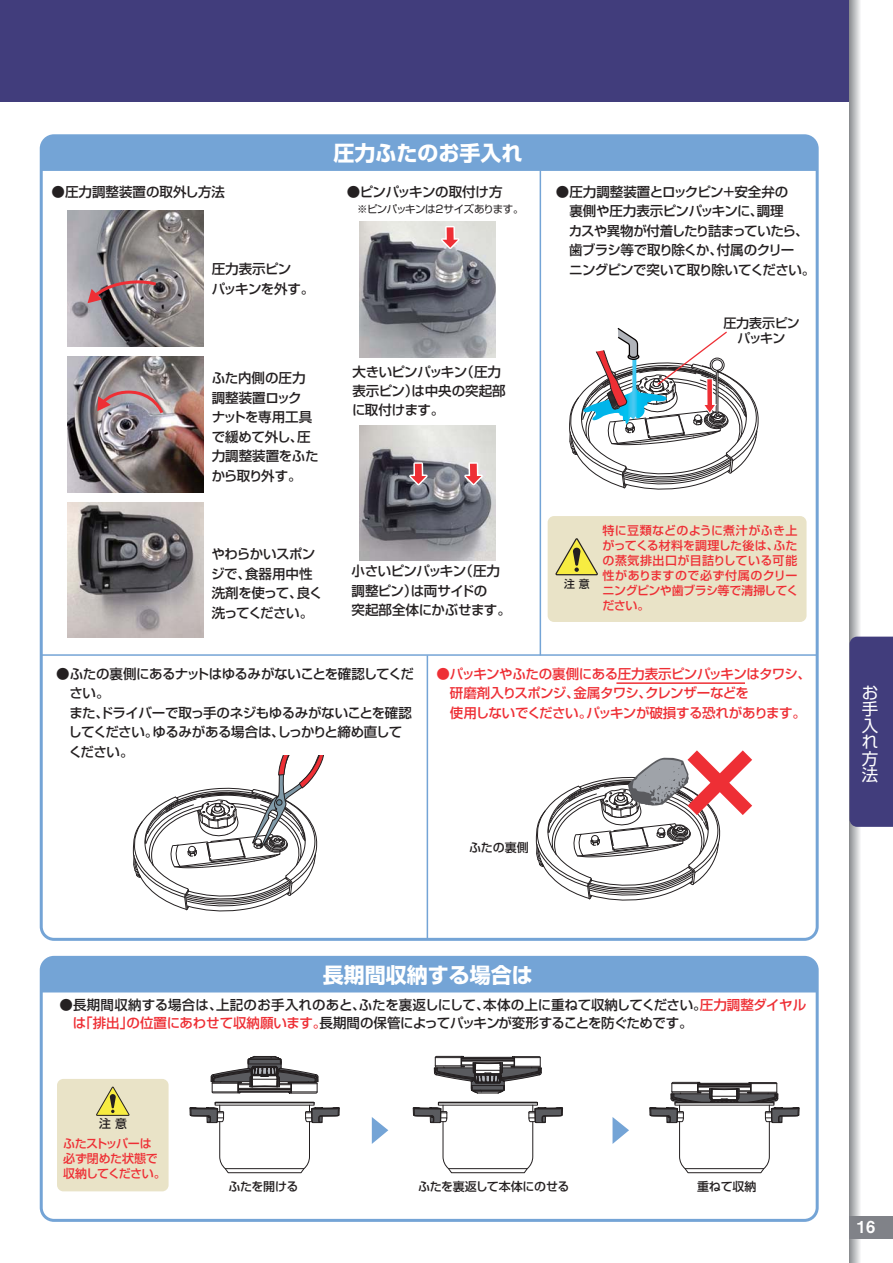
<style>
.page{position:relative;width:893px;height:1263px;background:#fff}
.page>*{position:absolute;margin:0;border:0;box-sizing:border-box;transform-origin:0 0}
.t1{font:21px "Shin Go Pro Bold 90 msp RKSJ H";color:#fff}
.t2{font:16.5px/16.5px "Shin Go Pro Regular 90 msp RKSJ H";color:#fff;text-align:justify}
.t3{font:16.5px "Midashi Go Pro MB31 90 msp RKSJ H";color:#fff}
.t4{font:13.5px/19.5px "Shin Go Pro Medium 90 msp RKSJ H";letter-spacing:-.03em;color:#242021}
.t5{font:13.5px/18px "Shin Go Pro Medium 90 msp RKSJ H";letter-spacing:-.01em;color:#242021}
.t6{font:13.5px/19.5px "Shin Go Pro Medium 90 msp RKSJ H";letter-spacing:-.045em;color:#ee2f35}
.t7{font:13.5px "Shin Go Pro Medium 90 msp RKSJ H";color:#242021}
.t8{font:12.9px/15.6px "Shin Go Pro Medium 90 msp RKSJ H";letter-spacing:-.04em;color:#242021;text-align:center}
.t9{font:12px/15px "Shin Go Pro Medium 90 msp RKSJ H";letter-spacing:-.025em;color:#ee2f35;text-align:justify}
.t10{font:12px "Shin Go Pro Medium 90 msp RKSJ H";letter-spacing:-.025em;color:#242021}
.t11{font:11.85px "Shin Go Pro Medium 90 msp RKSJ H";color:#242021}
.t12{font:10.95px "Shin Go Pro Medium 90 msp RKSJ H";color:#242021}
.t13{font:10.5px "Shin Go Pro Regular 90 msp RKSJ H";letter-spacing:-.05em;color:#242021}
.s1{color:#ee2f35}
</style>
<div class="page">
<div style="left:0;top:0;width:849px;height:101px;background:#413d7c"></div>
<svg style="left:849px;top:0;width:44px;height:1263px"></svg>
<div style="left:849px;top:1216px;width:44px;height:22px;background:#808288"></div>
<hr style="left:41px;top:654px;width:775px;height:2px;background:#74a4d6">
<hr style="left:427px;top:655px;width:1px;height:285px;background:#74a4d6">
<hr style="left:540px;top:170px;width:1px;height:485px;background:#74a4d6">
<div style="left:40px;top:956px;width:779px;height:266px;border:3px solid #74a4d6;border-radius:13px"></div>
<div style="left:41px;top:958px;width:776px;height:35px;background:#74a4d6"></div>
<div style="left:548px;top:516px;width:258px;height:106px;background:#e9e3c7;border-radius:6px"></div>
<svg style="left:372px;top:1117px;width:16px;height:27px"></svg>
<svg style="left:612px;top:1117px;width:17px;height:27px"></svg>
<div style="left:849px;top:637px;width:44px;height:190px;background:#413d7c"></div>
<svg style="left:555px;top:538px;width:43px;height:38px"></svg>
<div style="left:57px;top:1079px;width:112px;height:112px;background:#e9e3c7;border-radius:6px"></div>
<svg style="left:96px;top:1086px;width:34px;height:30px"></svg>
<svg style="left:535px;top:750px;width:217px;height:151px"></svg>
<svg style="left:132px;top:756px;width:192px;height:156px"></svg>
<svg style="left:189px;top:1055px;width:151px;height:119px"></svg>
<hr style="left:248px;top:1064px;width:33px;height:1px;background:#242021">
<svg style="left:412px;top:1055px;width:151px;height:119px"></svg>
<hr style="left:471px;top:1085px;width:33px;height:1px;background:#242021">
<svg style="left:649px;top:1081px;width:151px;height:93px"></svg>
<img style="left:360px;top:490px;width:135px;height:71px">
<img style="left:68px;top:502px;width:136px;height:136px">
<svg style="left:41px;top:101px;width:776px;height:389px"></svg>
<hr style="left:616px;top:682px;width:129px;height:2px;background:#ee2f35">
<h1 class="t1" style="left:333px;top:145px;width:191px">圧力ふたのお手入れ</h1>
<p class="t7" style="left:51px;top:187px;width:175px">●圧力調整装置の取外し方法</p>
<p class="t4" style="left:347px;top:184px;width:157px">●ピンパッキンの取付け方</p>
<p class="t4" style="left:212px;top:261px;width:104px">圧力表示ピン<br>パッキンを外す。</p>
<p class="t4" style="left:212px;top:370px;width:108px">ふた内側の圧力調整装置ロック<br>ナットを専用工具で緩めて外し、圧力調整装置をふたから取り外す。</p>
<p class="t4" style="left:211px;top:546px;width:113px">やわらかいスポンジで、食器用中性洗剤を使って、良く洗ってください。</p>
<p class="t13" style="left:357px;top:205px;width:168px">※ピンパッキンは2サイズあります。</p>
<p class="t4" style="left:352px;top:364px;width:155px">大きいピンパッキン（圧力表示ピン）は中央の突起部に取付けます。</p>
<p class="t4" style="left:351px;top:563px;width:161px">小さいピンパッキン（圧力調整ピン）は両サイドの<br>突起部全体にかぶせます。</p>
<p class="t4" style="left:556px;top:184px;width:261px">●圧力調整装置とロックピン＋安全弁の<br>　裏側や圧力表示ピンパッキンに、調理<br>　カスや異物が付着したり詰まっていたら、　歯ブラシ等で取り除くか、付属のクリー<br>　ニングピンで突いて取り除いてください。</p>
<p class="t8" style="left:723px;top:317px;width:78px">圧力表示ピンパッキン</p>
<p class="t12" style="left:564px;top:580px;width:27px">注 意</p>
<p class="t9" style="left:602px;top:524px;width:197px">特に豆類などのように煮汁がふき上がってくる材料を調理した後は、ふたの蒸気排出口が目詰りしている可能性がありますので必ず付属のクリーニングピンや歯ブラシ等で清掃してください。</p>
<p class="t4" style="left:56px;top:666px;width:359px">●ふたの裏側にあるナットはゆるみがないことを確認してくだ　さい。<br>　また、ドライバーで取っ手のネジもゆるみがないことを確認　してください。ゆるみがある場合は、しっかりと締め直して　ください。</p>
<p class="t6" style="left:436px;top:666px;width:376px">●パッキンやふたの裏側にある圧力表示ピンパッキンはタワシ、　研磨剤入りスポンジ、金属タワシ、クレンザーなどを<br>　使用しないでください。パッキンが破損する恐れがあります。</p>
<p class="t10" style="left:469px;top:843px;width:61px">ふたの裏側</p>
<h1 class="t1" style="left:323px;top:967px;width:212px">長期間収納する場合は</h1>
<p class="t5" style="left:60px;top:998px;width:748px">●長期間収納する場合は、上記のお手入れのあと、ふたを裏返しにして、本体の上に重ねて収納してください。<span class="s1">圧力調整ダイヤル　は「排出」の位置にあわせて収納願います。</span>長期間の保管によってパッキンが変形することを防ぐためです。</p>
<p class="t11" style="left:99px;top:1119px;width:29px">注 意</p>
<p class="t9" style="left:63px;top:1138px;width:104px;text-align:left">ふたストッパーは必ず閉めた状態で収納してください。</p>
<p class="t10" style="left:228px;top:1182px;width:72px">ふたを開ける</p>
<p class="t10" style="left:418px;top:1182px;width:153px">ふたを裏返して本体にのせる</p>
<p class="t10" style="left:697px;top:1182px;width:61px">重ねて収納</p>
<p class="t2" style="left:862px;top:687px;width:18px">お手入れ方法</p>
<p class="t3" style="left:857px;top:1221px;width:20px">16</p>
</div>
